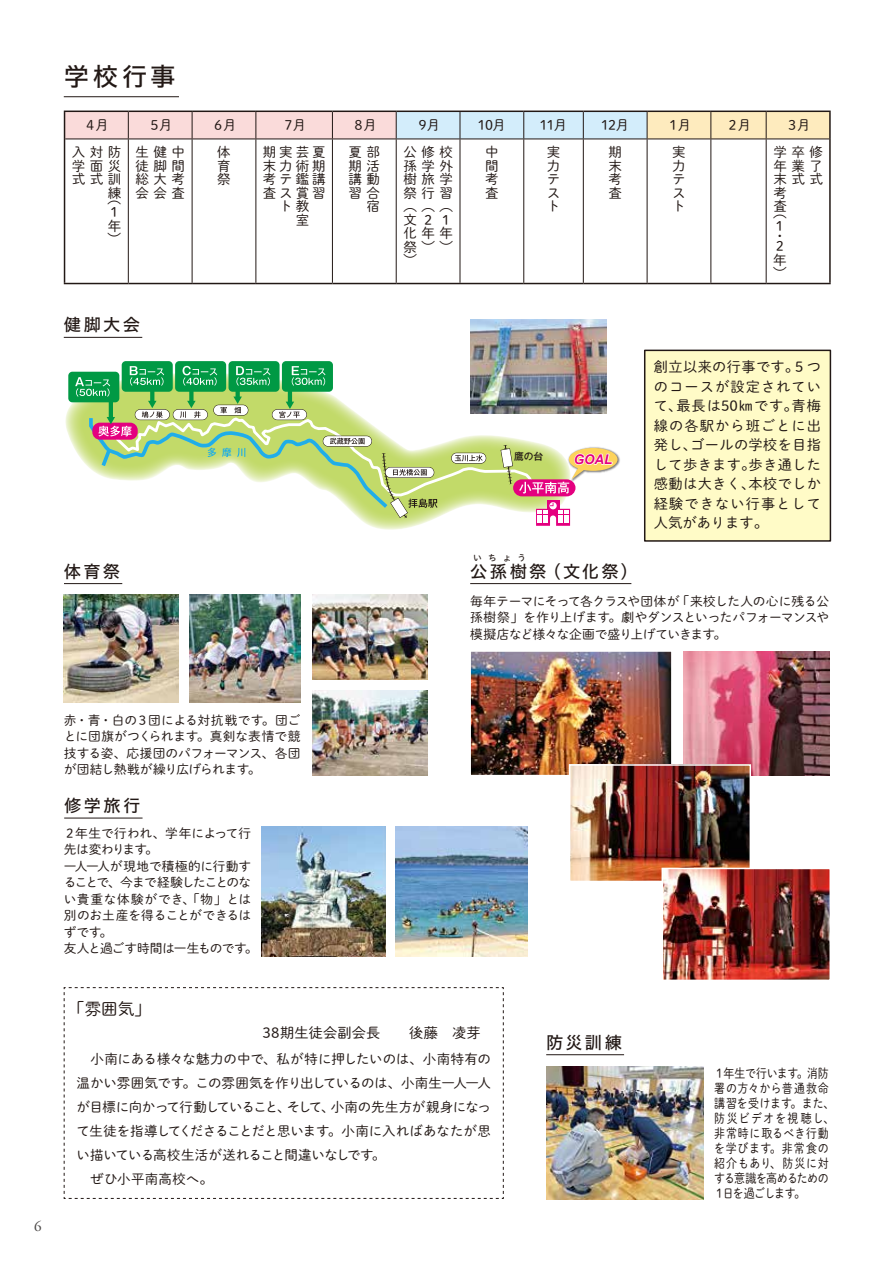
<style>
.page{position:relative;width:893px;height:1263px;background:#fff}
.page>*{position:absolute;margin:0;border:0;box-sizing:border-box;transform-origin:0 0}
.t1{font:25.5px "Hiragino UD Sans Std N W5";color:#221815}
.t2{font:17.25px "Hiragino UD Sans Std N W5";letter-spacing:.135em;color:#221815}
.t3{font:16.5px "Shuei M Go Std L";color:#221815}
.t4{font:15px "Adobe Garamond Pro";color:#4c4948}
.t5{font:14.25px/19.5px "Shuei M Go Std L";letter-spacing:.025em;color:#221815;text-align:justify}
.t6{font:13.5px/13.5px "Shuei M Go Std L";letter-spacing:-.03em;color:#221815}
.t7{font:italic 700 13.35px "Arial";color:#e4007f}
.t8{font:12.75px/16.5px "Shuei M Go Std L";letter-spacing:-.015em;color:#221815;text-align:justify}
.t9{font:12.75px/15px "Shuei M Go Std L";letter-spacing:.025em;color:#221815;scale:.86 1}
.t10{font:500 9.75px "Gothic MB101 Pr 6 N";color:#221815}
.t11{font:8.7px "Hiragino UD Sans Std N W5";color:#221815}
</style>
<div class="page">
<svg style="left:63px;top:987px;width:441px;height:212px"></svg>
<hr style="left:64px;top:96px;width:115px;height:1px;background:#221815">
<hr style="left:64px;top:337px;width:78px;height:1px;background:#221815">
<hr style="left:64px;top:583px;width:58px;height:1px;background:#221815">
<hr style="left:64px;top:818px;width:79px;height:1px;background:#221815">
<hr style="left:470px;top:583px;width:161px;height:1px;background:#221815">
<hr style="left:546px;top:1054px;width:78px;height:1px;background:#221815">
<svg style="left:64px;top:111px;width:765px;height:28px;background:#dfd6d0"></svg>
<hr style="left:766px;top:111px;width:65px;height:1px;background:#221815">
<hr style="left:829px;top:112px;width:2px;height:27px;background:#221815">
<hr style="left:64px;top:139px;width:1px;height:144px;background:#221815">
<hr style="left:65px;top:139px;width:63px;height:1px;background:#221815">
<hr style="left:64px;top:283px;width:64px;height:1px;background:#221815">
<hr style="left:128px;top:139px;width:1px;height:144px;background:#221815">
<hr style="left:128px;top:139px;width:64px;height:1px;background:#221815">
<hr style="left:192px;top:139px;width:64px;height:1px;background:#221815">
<hr style="left:256px;top:139px;width:76px;height:1px;background:#221815">
<hr style="left:332px;top:139px;width:64px;height:1px;background:#221815">
<hr style="left:396px;top:139px;width:64px;height:1px;background:#221815">
<hr style="left:460px;top:139px;width:64px;height:1px;background:#221815">
<hr style="left:524px;top:139px;width:59px;height:1px;background:#221815">
<hr style="left:583px;top:139px;width:64px;height:1px;background:#221815">
<hr style="left:647px;top:139px;width:64px;height:1px;background:#221815">
<hr style="left:711px;top:139px;width:55px;height:1px;background:#221815">
<hr style="left:192px;top:139px;width:1px;height:144px;background:#221815">
<hr style="left:255px;top:139px;width:1px;height:144px;background:#221815">
<hr style="left:332px;top:139px;width:1px;height:144px;background:#221815">
<hr style="left:396px;top:139px;width:1px;height:144px;background:#221815">
<hr style="left:460px;top:139px;width:1px;height:144px;background:#221815">
<hr style="left:523px;top:139px;width:1px;height:144px;background:#221815">
<hr style="left:583px;top:139px;width:1px;height:144px;background:#221815">
<hr style="left:647px;top:139px;width:1px;height:144px;background:#221815">
<hr style="left:710px;top:139px;width:1px;height:144px;background:#221815">
<hr style="left:128px;top:283px;width:64px;height:1px;background:#221815">
<hr style="left:192px;top:283px;width:64px;height:1px;background:#221815">
<hr style="left:256px;top:283px;width:76px;height:1px;background:#221815">
<hr style="left:332px;top:283px;width:64px;height:1px;background:#221815">
<hr style="left:396px;top:283px;width:64px;height:1px;background:#221815">
<hr style="left:460px;top:283px;width:64px;height:1px;background:#221815">
<hr style="left:524px;top:283px;width:59px;height:1px;background:#221815">
<hr style="left:583px;top:283px;width:64px;height:1px;background:#221815">
<hr style="left:647px;top:283px;width:64px;height:1px;background:#221815">
<hr style="left:711px;top:283px;width:55px;height:1px;background:#221815">
<hr style="left:766px;top:139px;width:1px;height:144px;background:#221815">
<hr style="left:766px;top:139px;width:63px;height:1px;background:#221815">
<hr style="left:829px;top:139px;width:2px;height:144px;background:#221815">
<hr style="left:766px;top:283px;width:65px;height:1px;background:#221815">
<div style="left:645px;top:350px;width:185px;height:191px;background:#fffbc7"></div>
<div style="left:644px;top:350px;width:187px;height:192px;border:2px solid #221815"></div>
<img style="left:617px;top:454px;width:3px;height:12px">
<svg style="left:65px;top:373px;width:506px;height:153px"></svg>
<svg style="left:113px;top:416px;width:422px;height:114px"></svg>
<div style="left:451px;top:453px;width:35px;height:11px;border:1px solid #221815;border-radius:5px"></div>
<svg style="left:452px;top:453px;width:34px;height:10px"></svg>
<svg style="left:455px;top:455px;width:28px;height:6px"></svg>
<svg style="left:513px;top:479px;width:62px;height:17px"></svg>
<svg style="left:547px;top:500px;width:12px;height:9px"></svg>
<svg style="left:536px;top:503px;width:34px;height:23px"></svg>
<div style="left:68px;top:372px;width:51px;height:30px;background:#094;border-radius:4px"></div>
<div style="left:122px;top:361px;width:51px;height:31px;background:#094;border-radius:4px"></div>
<div style="left:175px;top:361px;width:51px;height:31px;background:#094;border-radius:4px"></div>
<div style="left:228px;top:361px;width:52px;height:31px;background:#094;border-radius:4px"></div>
<div style="left:282px;top:361px;width:51px;height:31px;background:#094;border-radius:4px"></div>
<svg style="left:75px;top:366px;width:363px;height:156px"></svg>
<svg style="left:500px;top:441px;width:117px;height:52px"></svg>
<img style="left:546px;top:1066px;width:157px;height:134px">
<img style="left:64px;top:595px;width:115px;height:108px">
<img style="left:189px;top:595px;width:111px;height:108px">
<img style="left:313px;top:595px;width:114px;height:85px">
<img style="left:313px;top:690px;width:114px;height:86px">
<img style="left:262px;top:826px;width:123px;height:131px">
<img style="left:395px;top:826px;width:132px;height:131px">
<img style="left:470px;top:320px;width:136px;height:93px">
<img style="left:472px;top:653px;width:198px;height:120px">
<div style="left:469px;top:650px;width:204px;height:126px;border:2px solid #fff"></div>
<img style="left:684px;top:651px;width:145px;height:125px">
<img style="left:572px;top:767px;width:176px;height:112px">
<div style="left:569px;top:764px;width:182px;height:118px;border:2px solid #fff"></div>
<img style="left:664px;top:871px;width:164px;height:107px">
<div style="left:661px;top:868px;width:170px;height:113px;border:2px solid #fff"></div>
<h1 class="t1" style="left:64px;top:57px;width:114px">学校行事</h1>
<p class="t6" style="left:84px;top:118px;width:26px">４月</p>
<p class="t6" style="left:148px;top:118px;width:26px">５月</p>
<p class="t6" style="left:211px;top:118px;width:27px">６月</p>
<p class="t6" style="left:282px;top:118px;width:26px">７月</p>
<p class="t6" style="left:352px;top:118px;width:27px">８月</p>
<p class="t6" style="left:416px;top:118px;width:26px">９月</p>
<p class="t6" style="left:478px;top:118px;width:30px">10月</p>
<p class="t6" style="left:540px;top:118px;width:29px">11月</p>
<p class="t6" style="left:601px;top:118px;width:30px">12月</p>
<p class="t6" style="left:667px;top:118px;width:26px">１月</p>
<p class="t6" style="left:726px;top:118px;width:27px">２月</p>
<p class="t6" style="left:785px;top:118px;width:26px">３月</p>
<p class="t6" style="left:72px;top:145px;width:51px;text-align:right">入対防学面災式式訓練</p>
<p class="t6" style="left:122px;top:199px;width:8px;rotate:90deg">(</p>
<p class="t6" style="left:108px;top:205px;width:14px">１年</p>
<p class="t6" style="left:122px;top:232px;width:8px;rotate:90deg">)</p>
<p class="t6" style="left:135px;top:145px;width:50px;text-align:justify">生健中徒脚間総大考会会査</p>
<p class="t6" style="left:217px;top:145px;width:14px;text-align:justify">体育祭</p>
<p class="t6" style="left:263px;top:145px;width:64px">期実芸夏</p>
<p class="t6" style="left:485px;top:145px;width:14px;text-align:justify">中間考査</p>
<p class="t6" style="left:547px;top:145px;width:14px;text-align:justify">実力テスト</p>
<p class="t6" style="left:608px;top:145px;width:14px;text-align:justify">期末考査</p>
<p class="t6" style="left:672px;top:145px;width:14px;text-align:justify">実力テスト</p>
<p class="t6" style="left:773px;top:145px;width:51px">学卒修年業了末式式考<br>査</p>
<p class="t6" style="left:787px;top:213px;width:8px;rotate:90deg">(</p>
<p class="t6" style="left:773px;top:220px;width:11px;line-height:10.2px">１・<br>２</p>
<p class="t6" style="left:773px;top:252px;width:15px">年）</p>
<p class="t6" style="left:349px;top:145px;width:32px;text-align:right">夏部期活講動習合宿</p>
<p class="t6" style="left:403px;top:145px;width:51px">公修校孫学外樹旅学祭行習（（（文２<br>化年年祭）））</p>
<p class="t6" style="left:263px;top:158px;width:63px">末力術期</p>
<p class="t6" style="left:263px;top:172px;width:64px">考テ鑑講</p>
<p class="t6" style="left:263px;top:185px;width:63px">査ス賞習</p>
<p class="t6" style="left:279px;top:199px;width:31px">ト教</p>
<p class="t6" style="left:296px;top:212px;width:14px">室</p>
<p class="t6" style="left:439px;top:212px;width:9px">１</p>
<p class="t2" style="left:64px;top:312px;width:78px">健脚大会</p>
<p class="t2" style="left:64px;top:558px;width:58px">体育祭</p>
<p class="t10" style="left:514px;top:448px;width:31px">鷹の台</p>
<p class="t7" style="left:574px;top:451px;width:40px">GOAL</p>
<p class="t11" style="left:473px;top:551px;width:54px">いちょう</p>
<p class="t2" style="left:470px;top:558px;width:169px">公孫樹祭（文化祭）</p>
<p class="t5" style="left:654px;top:357px;width:169px">創立以来の行事です。５つのコースが設定されていて、最長は50㎞です。青梅線の各駅から班ごとに出発し、ゴールの学校を目指して歩きます。歩き通した感動は大きく、本校でしか経験できない行事として人気があります。</p>
<p class="t8" style="left:470px;top:592px;width:360px">毎年テーマにそって各クラスや団体が「来校した人の心に残る公孫樹祭」を作り上げます。劇やダンスといったパフォーマンスや模擬店など様々な企画で盛り上げていきます。</p>
<p class="t4" style="left:34px;top:1217px;width:9px">6</p>
<p class="t8" style="left:64px;top:711px;width:238px">赤・青・白の３団による対抗戦です。団ごとに団旗がつくられます。真剣な表情で競技する姿、応援団のパフォーマンス、各団が団結し熱戦が繰り広げられます。</p>
<p class="t2" style="left:64px;top:792px;width:78px">修学旅行</p>
<p class="t8" style="left:64px;top:824px;width:195px;text-align:left">２年生で行われ、学年によって行先は変わります。<br>一人一人が現地で積極的に行動することで、今まで経験したことのない貴重な体験ができ、「物」とは別のお土産を得ることができるはずです。<br>友人と過ごす時間は一生ものです。</p>
<p class="t3" style="left:68px;top:996px;width:84px">「雰囲気」</p>
<p class="t5" style="left:263px;top:1023px;width:220px">38期生徒会副会長　　後藤　凌芽</p>
<p class="t6" style="left:76px;top:1047px;width:416px;line-height:24px">　小南にある様々な魅力の中で、私が特に押したいのは、小南特有の温かい雰囲気です。この雰囲気を作り出しているのは、小南生一人一人が目標に向かって行動していること、そして、小南の先生方が親身になって生徒を指導してくださることだと思います。小南に入ればあなたが思い描いている高校生活が送れること間違いなしです。<br>　ぜひ小平南高校へ。</p>
<p class="t2" style="left:546px;top:1029px;width:77px">防災訓練</p>
<p class="t9" style="left:714px;top:1065px;width:141px">１年生で行います。消防署の方々から普通救命講習を受けます。また、防災ビデオを視聴し、非常時に取るべき行動を学びます。非常食の紹介もあり、防災に対する意識を高めるための<br>１日を過ごします。</p>
</div>
